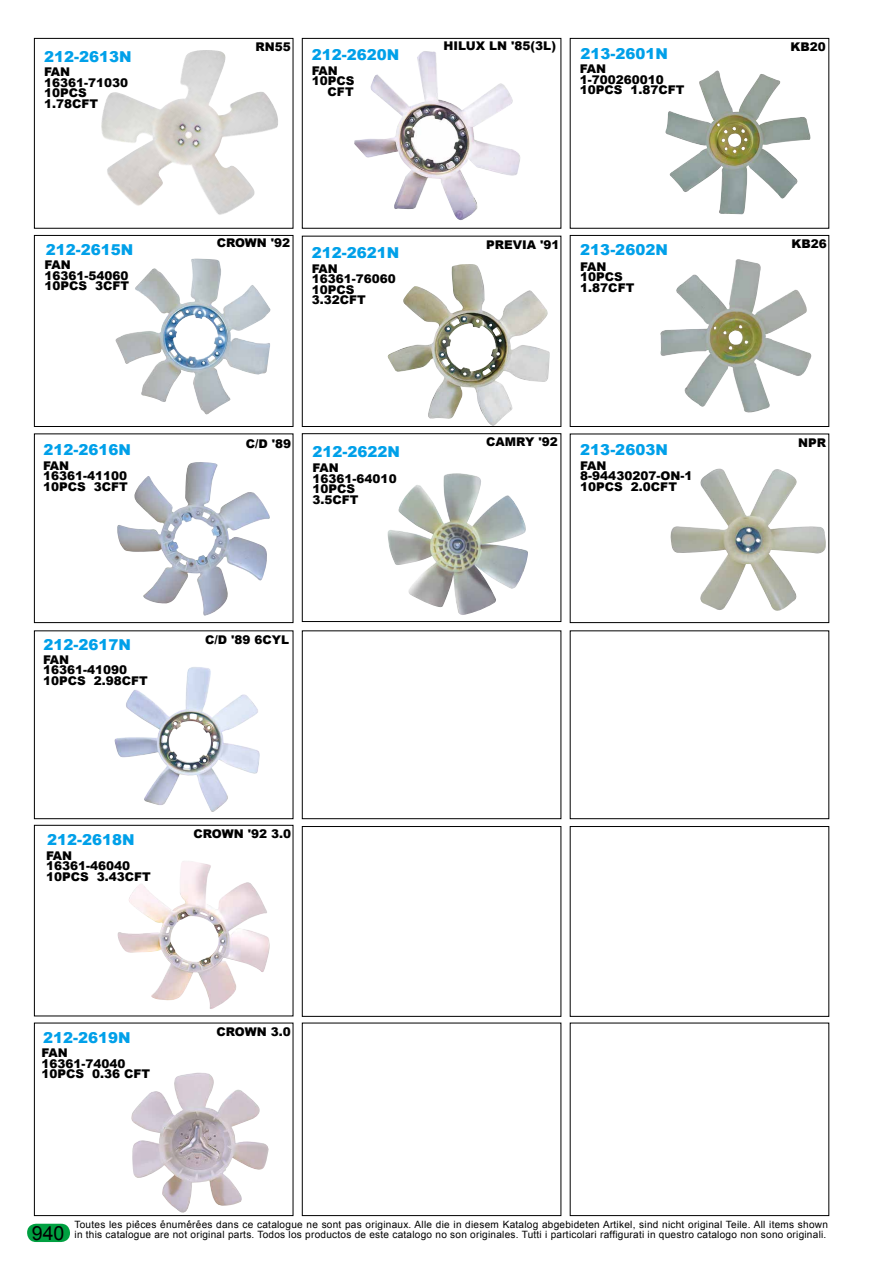
<style>
.page{position:relative;width:893px;height:1263px;background:#fff}
.page>*{position:absolute;margin:0;border:0;box-sizing:border-box;transform-origin:0 0}
.t1{font:19.5px "Arial";color:#000}
.t2{font:900 15px "Arial";color:#00a0e9}
.t3{font:900 12px/10.5px "Arial";color:#000}
.t4{font:10.05px/10.5px "Arial";letter-spacing:.025em;color:#000}
</style>
<div class="page">
<div style="left:27px;top:1224px;width:43px;height:18px;background:#00a041;border-radius:9px"></div>
<img style="left:387px;top:264px;width:163px;height:161px">
<div style="left:302px;top:236px;width:259px;height:191px;border:1px solid #000"></div>
<img style="left:101px;top:50px;width:177px;height:165px">
<div style="left:34px;top:38px;width:259px;height:191px;border:1px solid #000"></div>
<img style="left:117px;top:462px;width:153px;height:154px">
<div style="left:34px;top:433px;width:259px;height:190px;border:1px solid #000"></div>
<img style="left:114px;top:667px;width:146px;height:145px">
<div style="left:34px;top:630px;width:259px;height:189px;border:1px solid #000"></div>
<img style="left:387px;top:473px;width:141px;height:142px">
<div style="left:302px;top:433px;width:259px;height:189px;border:1px solid #000"></div>
<img style="left:131px;top:1072px;width:138px;height:141px">
<div style="left:34px;top:1023px;width:259px;height:193px;border:1px solid #000"></div>
<img style="left:117px;top:861px;width:153px;height:148px">
<div style="left:34px;top:825px;width:259px;height:191px;border:1px solid #000"></div>
<img style="left:115px;top:258px;width:156px;height:157px">
<div style="left:34px;top:235px;width:259px;height:192px;border:1px solid #000"></div>
<img style="left:354px;top:51px;width:167px;height:169px">
<div style="left:302px;top:38px;width:259px;height:191px;border:1px solid #000"></div>
<div style="left:302px;top:630px;width:259px;height:189px;border:1px solid #000"></div>
<div style="left:302px;top:826px;width:259px;height:191px;border:1px solid #000"></div>
<div style="left:302px;top:1023px;width:259px;height:193px;border:1px solid #000"></div>
<img style="left:665px;top:71px;width:146px;height:144px">
<img style="left:670px;top:468px;width:156px;height:143px">
<img style="left:660px;top:259px;width:152px;height:154px">
<div style="left:570px;top:235px;width:259px;height:192px;border:1px solid #000"></div>
<div style="left:570px;top:826px;width:259px;height:191px;border:1px solid #000"></div>
<p class="t2" style="left:44px;top:46px;width:89px">212-2613N</p>
<p class="t3" style="left:44px;top:66px;width:86px">FAN<br>16361-71030<br>10PCS<br>1.78CFT</p>
<p class="t2" style="left:46px;top:239px;width:89px">212-2615N</p>
<p class="t3" style="left:45px;top:259px;width:86px">FAN<br>16361-54060<br>10PCS 3CFT</p>
<p class="t2" style="left:44px;top:439px;width:89px">212-2616N</p>
<p class="t3" style="left:43px;top:460px;width:86px">FAN<br>16361-41100<br>10PCS 3CFT</p>
<p class="t2" style="left:43px;top:633px;width:89px">212-2617N</p>
<p class="t3" style="left:43px;top:654px;width:106px">FAN<br>16361-41090<br>10PCS 2.98CFT</p>
<p class="t3" style="left:256px;top:41px;width:37px">RN55</p>
<p class="t2" style="left:312px;top:44px;width:89px">212-2620N</p>
<p class="t3" style="left:312px;top:65px;width:28px">FAN</p>
<p class="t3" style="left:312px;top:76px;width:44px">10PCS</p>
<p class="t3" style="left:328px;top:86px;width:28px">CFT</p>
<p class="t3" style="left:444px;top:40px;width:114px">HILUX LN '85(3L)</p>
<p class="t2" style="left:580px;top:43px;width:89px">213-2601N</p>
<p class="t3" style="left:580px;top:63px;width:106px">FAN<br>1-700260010<br>10PCS 1.87CFT</p>
<p class="t3" style="left:217px;top:238px;width:75px">CROWN '92</p>
<p class="t2" style="left:312px;top:241px;width:89px">212-2621N</p>
<p class="t3" style="left:312px;top:263px;width:86px">FAN<br>16361-76060<br>10PCS<br>3.32CFT</p>
<p class="t3" style="left:246px;top:438px;width:47px">C/D '89</p>
<p class="t2" style="left:312px;top:440px;width:89px">212-2622N</p>
<p class="t3" style="left:313px;top:462px;width:86px">FAN<br>16361-64010<br>10PCS<br>3.5CFT</p>
<p class="t3" style="left:205px;top:634px;width:86px">C/D '89 6CYL</p>
<p class="t3" style="left:486px;top:239px;width:75px">PREVIA '91</p>
<p class="t2" style="left:580px;top:239px;width:89px">213-2602N</p>
<p class="t3" style="left:580px;top:261px;width:56px">FAN<br>10PCS<br>1.87CFT</p>
<p class="t3" style="left:486px;top:436px;width:73px">CAMRY '92</p>
<p class="t2" style="left:580px;top:439px;width:89px">213-2603N</p>
<p class="t3" style="left:580px;top:460px;width:114px">FAN<br>8-94430207-ON-1<br>10PCS 2.0CFT</p>
<p class="t2" style="left:47px;top:829px;width:89px">212-2618N</p>
<p class="t3" style="left:46px;top:850px;width:106px">FAN<br>16361-46040<br>10PCS 3.43CFT</p>
<p class="t3" style="left:194px;top:828px;width:99px">CROWN '92 3.0</p>
<p class="t2" style="left:43px;top:1027px;width:89px">212-2619N</p>
<p class="t3" style="left:42px;top:1047px;width:110px">FAN<br>16361-74040<br>10PCS 0.36 CFT</p>
<p class="t3" style="left:216px;top:1026px;width:76px">CROWN 3.0</p>
<p class="t3" style="left:791px;top:41px;width:37px">KB20</p>
<p class="t3" style="left:791px;top:238px;width:37px">KB26</p>
<p class="t3" style="left:798px;top:437px;width:29px">NPR</p>
<h1 class="t1" style="left:32px;top:1220px;width:34px">940</h1>
<p class="t4" style="left:75px;top:1219px;width:755px">Toutes les pieces enumerees dans ce catalogue ne sont pas originaux. Alle die in diesem Katalog abgebideten Artikel, sind nicht original Teile. All items shown in this catalogue are not original parts. Todos los productos de este catalogo no son originales. Tutti i particolari raffigurati in questro catalogo non sono originali.</p>
</div>
